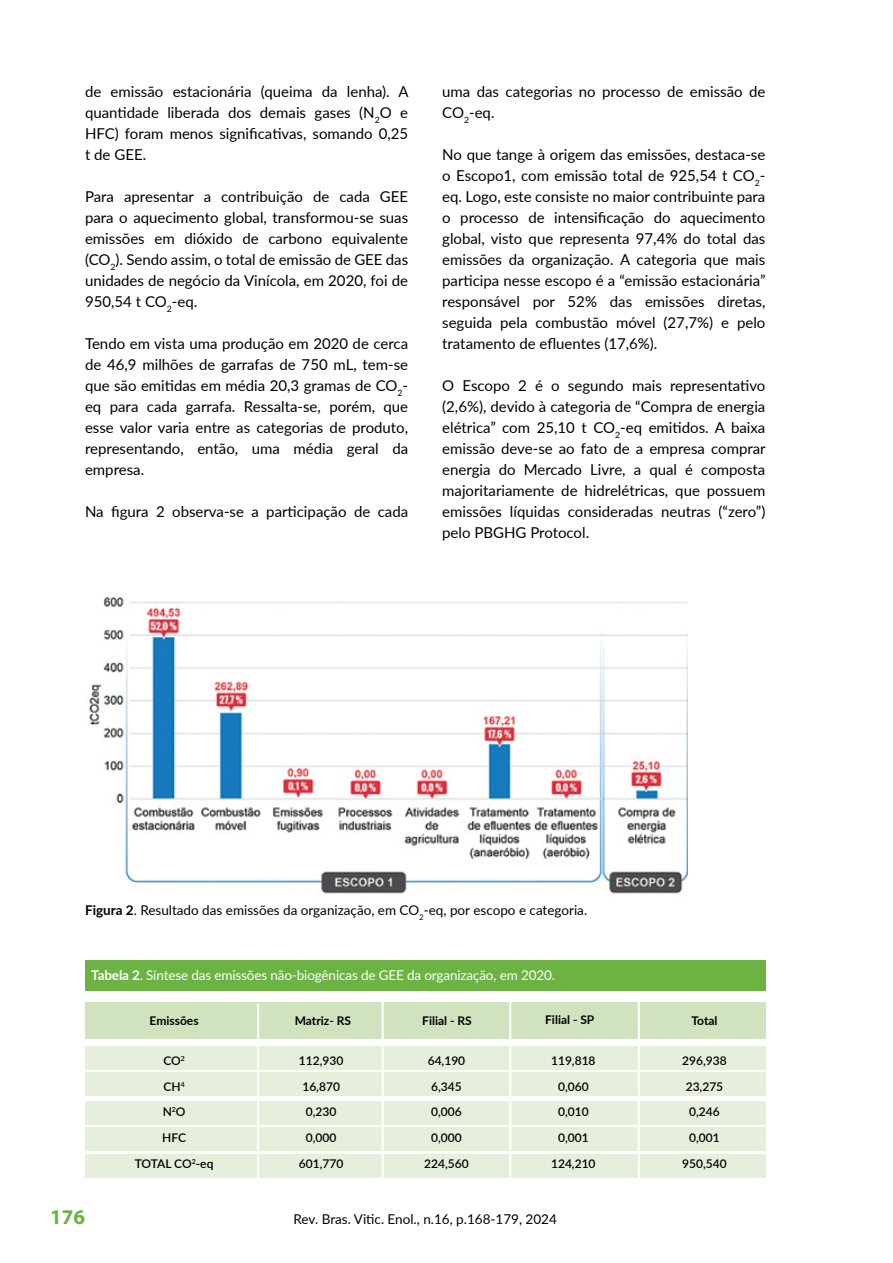
<style>
.page{position:relative;width:893px;height:1263px;background:#fff}
.page>*{position:absolute;margin:0;border:0;box-sizing:border-box;transform-origin:0 0}
.t1{font:700 21px "Myriad Pro";color:#6cb344}
.t2{font:15px/21px "Lato";color:#000;text-align:justify}
.t3{font:13.5px "Lato";color:#000}
.t4{font:13.5px "Lato";letter-spacing:-.01em;color:#fff}
.t5{font:600 12px/25.8px "Lato";color:#000;text-align:center}
.t6{font:700 12px "Lato";color:#000}
.s1{font-weight:700}
</style>
<div class="page">
<div style="left:85px;top:1155px;width:680px;height:23px;background:#e6efdc"></div>
<div style="left:85px;top:1128px;width:680px;height:23px;background:#e6efdc"></div>
<div style="left:85px;top:1101px;width:680px;height:23px;background:#e6efdc"></div>
<div style="left:85px;top:1073px;width:680px;height:23px;background:#e6efdc"></div>
<div style="left:85px;top:1046px;width:680px;height:23px;background:#e6efdc"></div>
<div style="left:85px;top:960px;width:680px;height:31px;background:#6cb344"></div>
<div style="left:85px;top:1002px;width:680px;height:36px;background:#d0e2be"></div>
<hr style="left:382px;top:1002px;width:2px;height:176px;background:#fff">
<hr style="left:638px;top:1002px;width:2px;height:176px;background:#fff">
<hr style="left:509px;top:1002px;width:2px;height:176px;background:#fff">
<hr style="left:257px;top:1004px;width:2px;height:174px;background:#fff">
<img style="left:89px;top:596px;width:598px;height:298px">
<p class="t2" style="left:85px;top:81px;width:325px">de emissão estacionária (queima da lenha). A quantidade liberada dos demais gases (N<sub>2</sub>O e HFC) foram menos significativas, somando 0,25 t de GEE.</p>
<p class="t2" style="left:85px;top:186px;width:325px">Para apresentar a contribuição de cada GEE para o aquecimento global, transformou-se suas emissões em dióxido de carbono equivalente (CO<sub>2</sub>). Sendo assim, o total de emissão de GEE das unidades de negócio da Vinícola, em 2020, foi de 950,54 t CO<sub>2</sub>-eq.</p>
<p class="t2" style="left:85px;top:333px;width:325px">Tendo em vista uma produção em 2020 de cerca de 46,9 milhões de garrafas de 750 mL, tem-se que são emitidas em média 20,3 gramas de CO<sub>2</sub>- eq para cada garrafa. Ressalta-se, porém, que esse valor varia entre as categorias de produto, representando, então, uma média geral da empresa.</p>
<p class="t2" style="left:85px;top:501px;width:325px">Na figura 2 observa-se a participação de cada</p>
<p class="t2" style="left:442px;top:81px;width:325px">uma das categorias no processo de emissão de<br>CO<sub>2</sub>-eq.</p>
<p class="t2" style="left:442px;top:144px;width:325px">No que tange à origem das emissões, destaca-se o Escopo1, com emissão total de 925,54 t CO<sub>2</sub>- eq. Logo, este consiste no maior contribuinte para o processo de intensificação do aquecimento global, visto que representa 97,4% do total das emissões da organização. A categoria que mais participa nesse escopo é a “emissão estacionária” responsável por 52% das emissões diretas, seguida pela combustão móvel (27,7%) e pelo tratamento de efluentes (17,6%).</p>
<p class="t2" style="left:442px;top:375px;width:325px">O Escopo 2 é o segundo mais representativo (2,6%), devido à categoria de “Compra de energia elétrica” com 25,10 t CO<sub>2</sub>-eq emitidos. A baixa emissão deve-se ao fato de a empresa comprar energia do Mercado Livre, a qual é composta majoritariamente de hidrelétricas, que possuem emissões líquidas consideradas neutras (“zero”) pelo PBGHG Protocol.</p>
<p class="t3" style="left:85px;top:901px;width:504px"><span class="s1">Figura 2</span>. Resultado das emissões da organização, em CO<sub>2</sub>-eq, por escopo e categoria.</p>
<p class="t4" style="left:91px;top:966px;width:465px"><span class="s1">Tabela 2</span>. Síntese das emissões não-biogênicas de GEE da organização, em 2020.</p>
<p class="t6" style="left:150px;top:1011px;width:50px">Emissões</p>
<p class="t6" style="left:691px;top:1011px;width:28px">Total</p>
<p class="t5" style="left:299px;top:1047px;width:46px">112,930<br>16,870<br>0,230<br>0,000<br>601,770</p>
<p class="t6" style="left:295px;top:1012px;width:58px">Matriz- RS</p>
<p class="t6" style="left:422px;top:1012px;width:51px">Filial - RS</p>
<p class="t6" style="left:545px;top:1011px;width:51px">Filial - SP</p>
<p class="t5" style="left:135px;top:1047px;width:80px">CO<sup>2<br></sup>CH<sup>4<br></sup>N<sup>2</sup>O<br>HFC<br>TOTAL CO<sup>2</sup>-eq</p>
<p class="t5" style="left:424px;top:1047px;width:46px">64,190<br>6,345<br>0,006<br>0,000<br>224,560</p>
<p class="t5" style="left:551px;top:1047px;width:46px">119,818<br>0,060<br>0,010<br>0,001<br>124,210</p>
<p class="t5" style="left:682px;top:1047px;width:46px">296,938<br>23,275<br>0,246<br>0,001<br>950,540</p>
<h1 class="t1" style="left:50px;top:1203px;width:36px">176</h1>
<p class="t3" style="left:294px;top:1209px;width:265px">Rev. Bras. Vitic. Enol., n.16, p.168-179, 2024</p>
</div>
